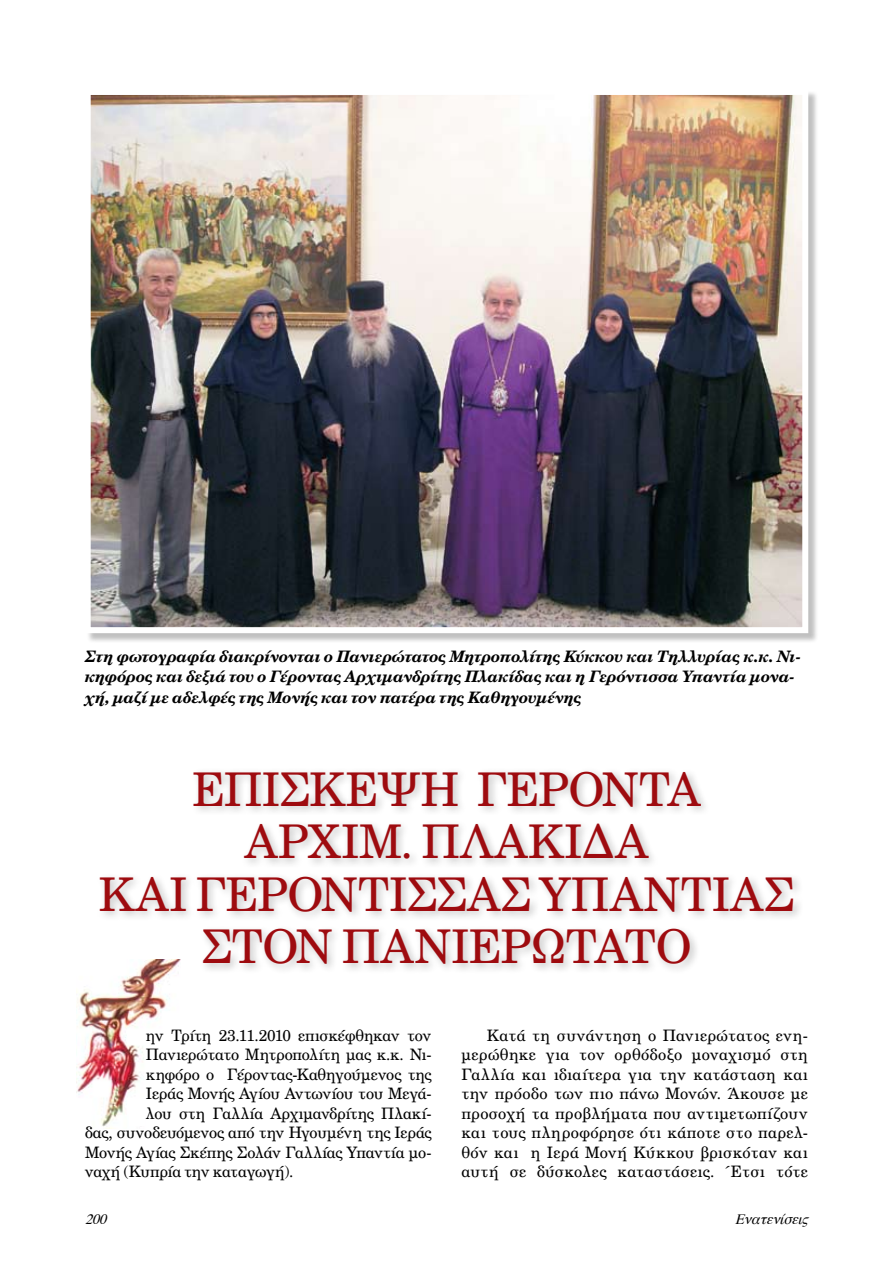
<style>
.page{position:relative;width:893px;height:1263px;background:#fff}
.page>*{position:absolute;margin:0;border:0;box-sizing:border-box;transform-origin:0 0}
.t1{font:46.5px/52.5px "UB Century";letter-spacing:-.015em;color:#9e0b0f;text-align:center}
.t2{font:15.75px/19.5px "UB Century";letter-spacing:-.005em;color:#000;text-align:justify}
.t3{font:italic 15.75px/20.2px "UB Century Bold";letter-spacing:-.005em;color:#000}
.t4{font:15.75px "UB Century";letter-spacing:-.045em;color:#000}
.t5{font:italic 14.25px "Times";color:#000}
</style>
<div class="page">
<img style="left:77px;top:989px;width:67px;height:139px">
<div style="left:86px;top:90px;width:739px;height:560px;background:#000;opacity:.25"></div>
<img style="left:92px;top:96px;width:709px;height:530px">
<div style="left:85px;top:89px;width:723px;height:544px;border:6px solid #fff"></div>
<div style="left:94px;top:766px;width:787px;height:261px;background:#000;opacity:.25"></div>
<div style="left:129px;top:1107px;width:16px;height:19px;background:#fff"></div>
<p class="t3" style="left:85px;top:646px;width:718px">Στη φωτογραφία διακρίνονται ο Πανιερώτατος Μητροπολίτης Κύκκου και Τηλλυρίας κ.κ. Νι&shy;κηφόρος και δεξιά του ο Γέροντας Αρχιμανδρίτης Πλακίδας και η Γερόντισσα Υπαντία μονα&shy;χή, μαζί με αδελφές της Μονής και τον πατέρα της Καθηγουμένης</p>
<h1 class="t1" style="left:99px;top:762px;width:687px">Επίσκεψη Γέροντα<br>Αρχιμ. Πλακίδα<br>και Γερόντισσας Υπαντίας στον Πανιερώτατο</h1>
<p class="t2" style="left:146px;top:1025px;width:287px">ην Τρίτη 23.11.2010 επισκέφθηκαν τον</p>
<p class="t2" style="left:146px;top:1044px;width:287px">Πανιερώτατο Μητροπολίτη μας κ.κ. Νι-</p>
<p class="t2" style="left:146px;top:1064px;width:287px">κηφόρο ο Γέροντας-Καθηγούμενος της</p>
<p class="t2" style="left:146px;top:1083px;width:287px">Ιεράς Μονής Αγίου Αντωνίου του Μεγά-</p>
<p class="t2" style="left:146px;top:1103px;width:287px">λου στη Γαλλία Αρχιμανδρίτης Πλακί-</p>
<p class="t2" style="left:85px;top:1122px;width:348px">δας, συνοδευόμενος από την Ηγουμένη της Ιεράς</p>
<p class="t4" style="left:85px;top:1142px;width:348px">Μονής Αγίας Σκέπης Σολάν Γαλλίας Υπαντία μο-</p>
<p class="t2" style="left:85px;top:1161px;width:210px">ναχή (Κυπρία την καταγωγή).</p>
<p class="t2" style="left:461px;top:1025px;width:348px;text-indent:25px">Κατά τη συνάντηση ο Πανιερώτατος ενη&shy;μερώθηκε για τον ορθόδοξο μοναχισμό στη Γαλλία και ιδιαίτερα για την κατάσταση και την πρόοδο των πιο πάνω Μονών. Άκουσε με προσοχή τα προβλήματα που αντιμετωπίζουν και τους πληροφόρησε ότι κάποτε στο παρελ&shy;θόν και η Ιερά Μονή Κύκκου βρισκόταν και αυτή σε δύσκολες καταστάσεις. Έτσι τότε</p>
<p class="t5" style="left:85px;top:1205px;width:29px">200</p>
<p class="t5" style="left:735px;top:1205px;width:81px">Eνατενίσεις</p>
</div>
